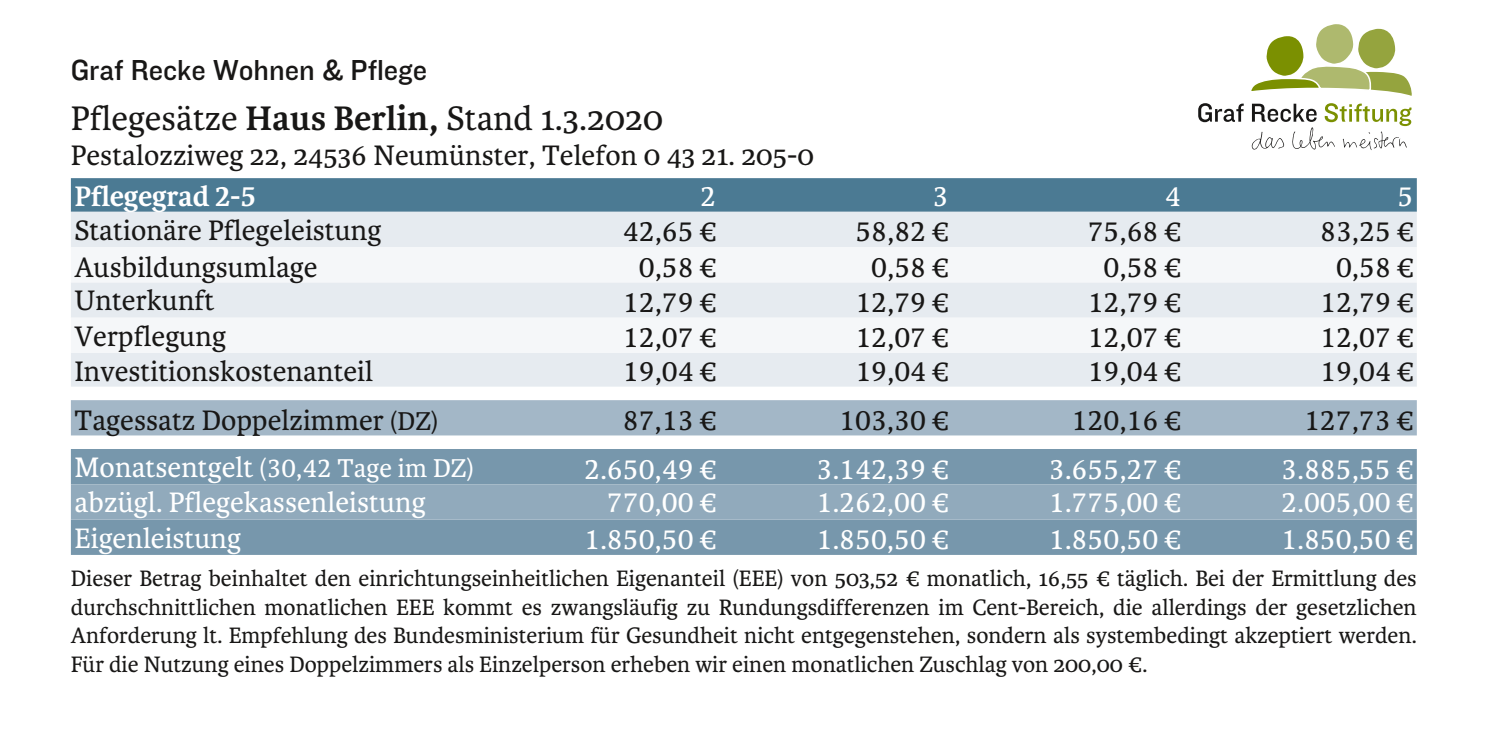
<style>
.page{position:relative;width:1489px;height:745px;background:#fff}
.page>*{position:absolute;margin:0;border:0;box-sizing:border-box;transform-origin:0 0}
.t1{font:36.25px "Karmina";color:#181716}
.t2{font:30px "Karmina";color:#181716}
.t3{font:30px "Karmina";color:#fff}
.t4{font:30px "Knockout HTF31 Junior Middlewt OB";color:#181716}
.t5{font:700 30px "Karmina";letter-spacing:-.01em;color:#fff}
.t6{font:27.5px "Karmina";color:#fff}
.t7{font:23.75px/28.5px "Karmina";color:#181716;text-align:justify}
.s1{font-weight:700}
.s2{font-size:27.5px}
.s3{font-size:30px}
</style>
<div class="page">
<div style="left:71px;top:178px;width:1345px;height:34px;background:#4b7a93"></div>
<div style="left:71px;top:212px;width:1345px;height:174px;background:#e6ebf0"></div>
<svg style="left:71px;top:247px;width:1345px;height:106px;fill:#f5f7f9"></svg>
<div style="left:71px;top:400px;width:1345px;height:35px;background:#a3b7c7"></div>
<div style="left:71px;top:449px;width:1345px;height:105px;background:#7797ac"></div>
<div style="left:71px;top:484px;width:1345px;height:35px;background:#91aabc"></div>
<svg style="left:1198px;top:24px;width:214px;height:126px"></svg>
<p class="t4" style="left:71px;top:54px;width:357px">Graf Recke Wohnen &amp; Pflege</p>
<p class="t1" style="left:71px;top:97px;width:593px">Pflegesätze <span class="s1">Haus Berlin,</span> Stand 1.3.2020</p>
<p class="t2" style="left:71px;top:138px;width:744px">Pestalozziweg 22, 24536 Neumünster, Telefon 0 43 21. 205-0</p>
<p class="t5" style="left:74px;top:179px;width:183px">Pflegegrad 2-5</p>
<p class="t3" style="left:700px;top:179px;width:17px">2</p>
<p class="t3" style="left:932px;top:179px;width:17px">3</p>
<p class="t3" style="left:1164px;top:179px;width:17px">4</p>
<p class="t3" style="left:1397px;top:179px;width:17px">5</p>
<p class="t2" style="left:74px;top:213px;width:308px">Stationäre Pflegeleistung</p>
<p class="t2" style="left:623px;top:215px;width:95px">42,65 €</p>
<p class="t2" style="left:855px;top:215px;width:95px">58,82 €</p>
<p class="t2" style="left:1087px;top:215px;width:95px">75,68 €</p>
<p class="t2" style="left:1319px;top:215px;width:95px">83,25 €</p>
<p class="t2" style="left:74px;top:250px;width:245px">Ausbildungsumlage</p>
<p class="t2" style="left:639px;top:250px;width:79px">0,58 €</p>
<p class="t2" style="left:871px;top:250px;width:79px">0,58 €</p>
<p class="t2" style="left:1103px;top:250px;width:79px">0,58 €</p>
<p class="t2" style="left:1335px;top:250px;width:79px">0,58 €</p>
<p class="t2" style="left:74px;top:284px;width:141px">Unterkunft</p>
<p class="t2" style="left:623px;top:285px;width:95px">12,79 €</p>
<p class="t2" style="left:855px;top:285px;width:95px">12,79 €</p>
<p class="t2" style="left:1087px;top:285px;width:95px">12,79 €</p>
<p class="t2" style="left:1319px;top:285px;width:95px">12,79 €</p>
<p class="t2" style="left:74px;top:319px;width:153px">Verpflegung</p>
<p class="t2" style="left:623px;top:320px;width:95px">12,07 €</p>
<p class="t2" style="left:855px;top:320px;width:95px">12,07 €</p>
<p class="t2" style="left:1087px;top:320px;width:95px">12,07 €</p>
<p class="t2" style="left:1319px;top:320px;width:95px">12,07 €</p>
<p class="t2" style="left:74px;top:354px;width:300px">Investitionskostenanteil</p>
<p class="t2" style="left:623px;top:354px;width:95px">19,04 €</p>
<p class="t2" style="left:855px;top:354px;width:95px">19,04 €</p>
<p class="t2" style="left:1087px;top:354px;width:95px">19,04 €</p>
<p class="t2" style="left:1319px;top:354px;width:95px">19,04 €</p>
<p class="t2" style="left:75px;top:403px;width:365px">Tagessatz Doppelzimmer <span class="s2">(DZ)</span></p>
<p class="t2" style="left:622px;top:403px;width:95px">87,13 €</p>
<p class="t2" style="left:839px;top:403px;width:111px">103,30 €</p>
<p class="t2" style="left:1071px;top:403px;width:111px">120,16 €</p>
<p class="t2" style="left:1303px;top:403px;width:111px">127,73 €</p>
<p class="t6" style="left:75px;top:452px;width:401px"><span class="s3">Monatsentgelt</span> (30,42 Tage im DZ)</p>
<p class="t3" style="left:584px;top:452px;width:133px">2.650,49 €</p>
<p class="t3" style="left:816px;top:452px;width:133px">3.142,39 €</p>
<p class="t3" style="left:1048px;top:452px;width:133px">3.655,27 €</p>
<p class="t3" style="left:1281px;top:452px;width:133px">3.885,55 €</p>
<p class="t3" style="left:75px;top:485px;width:352px">abzügl. Pflegekassenleistung</p>
<p class="t3" style="left:607px;top:485px;width:111px">770,00 €</p>
<p class="t3" style="left:816px;top:485px;width:133px">1.262,00 €</p>
<p class="t3" style="left:1048px;top:485px;width:133px">1.775,00 €</p>
<p class="t3" style="left:1281px;top:485px;width:133px">2.005,00 €</p>
<p class="t3" style="left:75px;top:520px;width:168px">Eigenleistung</p>
<p class="t3" style="left:584px;top:522px;width:133px">1.850,50 €</p>
<p class="t3" style="left:816px;top:522px;width:133px">1.850,50 €</p>
<p class="t3" style="left:1048px;top:522px;width:133px">1.850,50 €</p>
<p class="t3" style="left:1281px;top:522px;width:133px">1.850,50 €</p>
<p class="t7" style="left:71px;top:564px;width:1347px">Dieser Betrag beinhaltet den einrichtungseinheitlichen Eigenanteil (EEE) von 503,52 € monatlich, 16,55 € täglich. Bei der Ermittlung des durchschnittlichen monatlichen EEE kommt es zwangsläufig zu Rundungsdifferenzen im Cent-Bereich, die allerdings der gesetzlichen Anforderung lt. Empfehlung des Bundesministerium für Gesundheit nicht entgegenstehen, sondern als systembedingt akzeptiert werden.<br>Für die Nutzung eines Doppelzimmers als Einzelperson erheben wir einen monatlichen Zuschlag von 200,00 €.</p>
</div>
